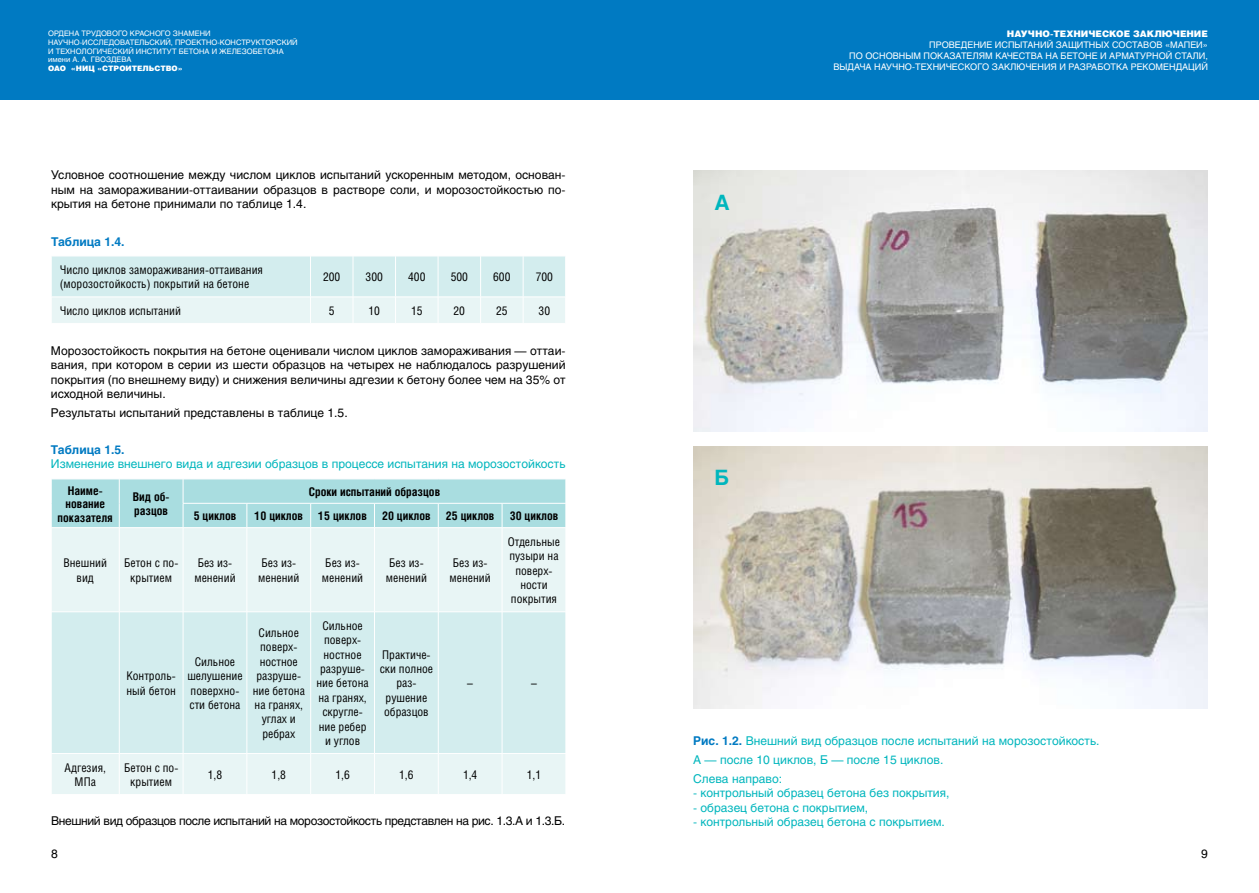
<style>
.page{position:relative;width:1259px;height:893px;background:#fff}
.page>*{position:absolute;margin:0;border:0;box-sizing:border-box;transform-origin:0 0}
.t1{font:700 21px "Helios";color:#00b6bd}
.t2{font:12px/14.4px "Helios Cond";color:#000;text-align:center}
.t3{font:12px/14.4px "Helios";color:#000;text-align:justify}
.t4{font:12px/18.6px "Helios";color:#00b6bd}
.t5{font:700 12px/13.5px "Helios Cond";color:#000;text-align:center}
.t6{font:12px "Helios";letter-spacing:-.03em;color:#000}
.t7{font:700 12px "Helios";color:#007ac2}
.t8{font:9px "Helios";color:#fff}
.t9{font:900 9px "Helios";color:#fff}
.t10{font:7.5px/9px "Helios";color:#fff}
.t11{font:900 7.5px "Helios";color:#fff}
.s1{font-weight:700;color:#007ac2}
</style>
<div class="page">
<div style="left:0;top:0;width:629px;height:99px;background:#007ac2"></div>
<div style="left:629px;top:0;width:630px;height:99px;background:#007ac2"></div>
<img style="left:693px;top:170px;width:514px;height:262px">
<img style="left:693px;top:447px;width:514px;height:261px">
<svg style="left:52px;top:256px;width:513px;height:67px;background:#dcf0f1"></svg>
<div style="left:52px;top:528px;width:513px;height:266px;background:#e8f5f5"></div>
<div style="left:52px;top:612px;width:513px;height:141px;background:#d3edee"></div>
<svg style="left:51px;top:479px;width:515px;height:48px;background:#acdee1"></svg>
<hr style="left:119px;top:528px;width:1px;height:84px;background:#fff">
<hr style="left:183px;top:528px;width:1px;height:84px;background:#fff">
<hr style="left:247px;top:528px;width:1px;height:84px;background:#fff">
<hr style="left:310px;top:528px;width:1px;height:84px;background:#fff">
<hr style="left:374px;top:528px;width:1px;height:84px;background:#fff">
<hr style="left:438px;top:528px;width:1px;height:84px;background:#fff">
<hr style="left:502px;top:528px;width:1px;height:84px;background:#fff">
<hr style="left:51px;top:611px;width:68px;height:1px;background:#fff">
<hr style="left:119px;top:611px;width:64px;height:1px;background:#fff">
<hr style="left:119px;top:612px;width:1px;height:141px;background:#fff">
<hr style="left:183px;top:611px;width:64px;height:1px;background:#fff">
<hr style="left:183px;top:612px;width:1px;height:141px;background:#fff">
<hr style="left:247px;top:611px;width:64px;height:1px;background:#fff">
<hr style="left:247px;top:612px;width:1px;height:141px;background:#fff">
<hr style="left:311px;top:611px;width:63px;height:1px;background:#fff">
<hr style="left:310px;top:612px;width:1px;height:141px;background:#fff">
<hr style="left:374px;top:611px;width:64px;height:1px;background:#fff">
<hr style="left:374px;top:612px;width:1px;height:141px;background:#fff">
<hr style="left:438px;top:611px;width:64px;height:1px;background:#fff">
<hr style="left:438px;top:612px;width:1px;height:141px;background:#fff">
<hr style="left:502px;top:611px;width:64px;height:1px;background:#fff">
<hr style="left:502px;top:612px;width:1px;height:141px;background:#fff">
<hr style="left:51px;top:753px;width:68px;height:1px;background:#fff">
<hr style="left:119px;top:753px;width:64px;height:1px;background:#fff">
<hr style="left:119px;top:754px;width:1px;height:40px;background:#fff">
<hr style="left:183px;top:753px;width:64px;height:1px;background:#fff">
<hr style="left:183px;top:754px;width:1px;height:40px;background:#fff">
<hr style="left:247px;top:753px;width:64px;height:1px;background:#fff">
<hr style="left:247px;top:754px;width:1px;height:40px;background:#fff">
<hr style="left:311px;top:753px;width:63px;height:1px;background:#fff">
<hr style="left:310px;top:754px;width:1px;height:40px;background:#fff">
<hr style="left:374px;top:753px;width:64px;height:1px;background:#fff">
<hr style="left:374px;top:754px;width:1px;height:40px;background:#fff">
<hr style="left:438px;top:753px;width:64px;height:1px;background:#fff">
<hr style="left:438px;top:754px;width:1px;height:40px;background:#fff">
<hr style="left:502px;top:753px;width:64px;height:1px;background:#fff">
<hr style="left:502px;top:754px;width:1px;height:40px;background:#fff">
<p class="t10" style="left:48px;top:28px;width:251px">ОРДЕНА ТРУДОВОГО КРАСНОГО ЗНАМЕНИ НАУЧНО-ИССЛЕДОВАТЕЛЬСКИЙ, ПРОЕКТНО-КОНСТРУКТОРСКИЙ И ТЕХНОЛОГИЧЕСКИЙ ИНСТИТУТ БЕТОНА И ЖЕЛЕЗОБЕТОНА имени А. А. ГВОЗДЕВА</p>
<p class="t11" style="left:48px;top:64px;width:136px">ОАО «НИЦ «СТРОИТЕЛЬСТВО»</p>
<p class="t3" style="left:51px;top:168px;width:516px">Условное соотношение между числом циклов испытаний ускоренным методом, основан&shy;ным на замораживании-оттаивании образцов в растворе соли, и морозостойкостью по&shy;крытия на бетоне принимали по таблице 1.4.</p>
<p class="t7" style="left:51px;top:234px;width:75px">Таблица 1.4.</p>
<p class="t2" style="left:60px;top:262px;width:205px;text-align:left">Число циклов замораживания-оттаивания (морозостойкость) покрытий на бетоне</p>
<p class="t2" style="left:323px;top:269px;width:19px">200</p>
<p class="t2" style="left:366px;top:269px;width:19px">300</p>
<p class="t2" style="left:408px;top:269px;width:19px">400</p>
<p class="t2" style="left:451px;top:269px;width:19px">500</p>
<p class="t2" style="left:493px;top:269px;width:19px">600</p>
<p class="t2" style="left:536px;top:269px;width:19px">700</p>
<p class="t2" style="left:60px;top:303px;width:123px">Число циклов испытаний</p>
<p class="t2" style="left:329px;top:303px;width:7px">5</p>
<p class="t2" style="left:368px;top:303px;width:13px">10</p>
<p class="t2" style="left:411px;top:303px;width:13px">15</p>
<p class="t2" style="left:453px;top:303px;width:13px">20</p>
<p class="t2" style="left:496px;top:303px;width:13px">25</p>
<p class="t2" style="left:538px;top:303px;width:13px">30</p>
<p class="t3" style="left:51px;top:343px;width:516px">Морозостойкость покрытия на бетоне оценивали числом циклов замораживания — оттаи&shy;вания, при котором в серии из шести образцов на четырех не наблюдалось разрушений покрытия (по внешнему виду) и снижения величины адгезии к бетону более чем на 35% от исходной величины.</p>
<p class="t3" style="left:51px;top:405px;width:298px">Результаты испытаний представлены в таблице 1.5.</p>
<p class="t7" style="left:51px;top:443px;width:75px">Таблица 1.5.</p>
<p class="t4" style="left:51px;top:455px;width:516px">Изменение внешнего вида и адгезии образцов в процессе испытания на морозостойкость</p>
<p class="t5" style="left:58px;top:483px;width:57px">Наиме&shy;нование показателя</p>
<p class="t5" style="left:133px;top:490px;width:38px;text-align:left">Вид об&shy;разцов</p>
<p class="t5" style="left:309px;top:485px;width:133px">Сроки испытаний образцов</p>
<p class="t5" style="left:194px;top:509px;width:44px">5 циклов</p>
<p class="t5" style="left:254px;top:509px;width:50px">10 циклов</p>
<p class="t5" style="left:318px;top:509px;width:50px">15 циклов</p>
<p class="t5" style="left:382px;top:509px;width:50px">20 циклов</p>
<p class="t5" style="left:446px;top:509px;width:50px">25 циклов</p>
<p class="t5" style="left:510px;top:509px;width:50px">30 циклов</p>
<p class="t2" style="left:63px;top:556px;width:45px">Внешний вид</p>
<p class="t2" style="left:124px;top:556px;width:56px">Бетон с по&shy;крытием</p>
<p class="t2" style="left:194px;top:556px;width:43px;text-align:left">Без из&shy;менений</p>
<p class="t2" style="left:258px;top:556px;width:43px;text-align:left">Без из&shy;менений</p>
<p class="t2" style="left:322px;top:556px;width:43px;text-align:left">Без из&shy;менений</p>
<p class="t2" style="left:386px;top:556px;width:43px;text-align:left">Без из&shy;менений</p>
<p class="t2" style="left:449px;top:556px;width:43px;text-align:left">Без из&shy;менений</p>
<p class="t2" style="left:508px;top:534px;width:54px">Отдельные пузыри на поверх&shy;ности покрытия</p>
<p class="t2" style="left:126px;top:668px;width:51px;text-align:left">Контроль&shy;ный бетон</p>
<p class="t2" style="left:187px;top:654px;width:57px">Сильное шелушение поверхно&shy;сти бетона</p>
<p class="t2" style="left:253px;top:625px;width:54px">Сильное поверх&shy;ностное разруше&shy;ние бетона на гранях, углах и ребрах</p>
<p class="t2" style="left:316px;top:618px;width:54px">Сильное поверх&shy;ностное разруше&shy;ние бетона на гранях, скругле&shy;ние ребер и углов</p>
<p class="t2" style="left:380px;top:647px;width:55px">Практиче&shy;ски полное раз&shy;рушение образцов</p>
<p class="t2" style="left:467px;top:676px;width:7px">–</p>
<p class="t2" style="left:531px;top:676px;width:7px">–</p>
<p class="t2" style="left:65px;top:760px;width:43px">Адгезия,<br>МПа</p>
<p class="t2" style="left:124px;top:760px;width:56px">Бетон с по&shy;крытием</p>
<p class="t2" style="left:208px;top:767px;width:16px">1,8</p>
<p class="t2" style="left:272px;top:767px;width:16px">1,8</p>
<p class="t2" style="left:335px;top:767px;width:16px">1,6</p>
<p class="t2" style="left:399px;top:767px;width:16px">1,6</p>
<p class="t2" style="left:463px;top:767px;width:16px">1,4</p>
<p class="t2" style="left:527px;top:767px;width:16px">1,1</p>
<p class="t6" style="left:51px;top:814px;width:516px">Внешний вид образцов после испытаний на морозостойкость представлен на рис. 1.3.А и 1.3.Б.</p>
<p class="t3" style="left:51px;top:846px;width:8px">8</p>
<p class="t9" style="left:1007px;top:28px;width:202px">НАУЧНО-ТЕХНИЧЕСКОЕ ЗАКЛЮЧЕНИЕ</p>
<h1 class="t1" style="left:714px;top:190px;width:17px">A</h1>
<h1 class="t1" style="left:714px;top:466px;width:14px">Б</h1>
<p class="t8" style="left:929px;top:39px;width:14px">Проведение</p>
<p class="t8" style="left:995px;top:39px;width:8px">исп</p>
<p class="t8" style="left:1014px;top:39px;width:15px">ытаний</p>
<p class="t8" style="left:1055px;top:39px;width:28px">защитн</p>
<p class="t8" style="left:1095px;top:39px;width:24px">ых составов</p>
<p class="t8" style="left:1165px;top:39px;width:44px">«МАПЕИ»</p>
<p class="t8" style="left:849px;top:50px;width:24px">по основн</p>
<p class="t8" style="left:905px;top:50px;width:26px">ым показател</p>
<p class="t8" style="left:979px;top:50px;width:24px">ям качества</p>
<p class="t8" style="left:1045px;top:50px;width:23px">на бетоне</p>
<p class="t8" style="left:1100px;top:50px;width:17px">и арматурной</p>
<p class="t8" style="left:1175px;top:50px;width:7px">стали</p>
<p class="t8" style="left:1205px;top:50px;width:4px">,</p>
<p class="t8" style="left:833px;top:61px;width:22px">выдача</p>
<p class="t8" style="left:874px;top:61px;width:8px">научно</p>
<p class="t8" style="left:912px;top:61px;width:11px">-технического</p>
<p class="t8" style="left:992px;top:61px;width:7px">закл</p>
<p class="t8" style="left:1016px;top:61px;width:16px">ючени</p>
<p class="t8" style="left:1050px;top:61px;width:25px">я и разработка</p>
<p class="t8" style="left:1130px;top:61px;width:8px">рекоменда</p>
<p class="t8" style="left:1188px;top:61px;width:14px">ций</p>
<p class="t4" style="left:693px;top:732px;width:408px"><span class="s1">Рис. 1.2.</span> Внешний вид образцов после испытаний на морозостойкость.<br>А — после 10 циклов, Б — после 15 циклов.<br>Слева направо:</p>
<p class="t4" style="left:693px;top:783px;width:258px">- контрольный образец бетона без покрытия,</p>
<p class="t4" style="left:693px;top:798px;width:177px">- образец бетона с покрытием,</p>
<p class="t4" style="left:693px;top:812px;width:253px">- контрольный образец бетона с покрытием.</p>
<p class="t3" style="left:1201px;top:846px;width:8px">9</p>
</div>
